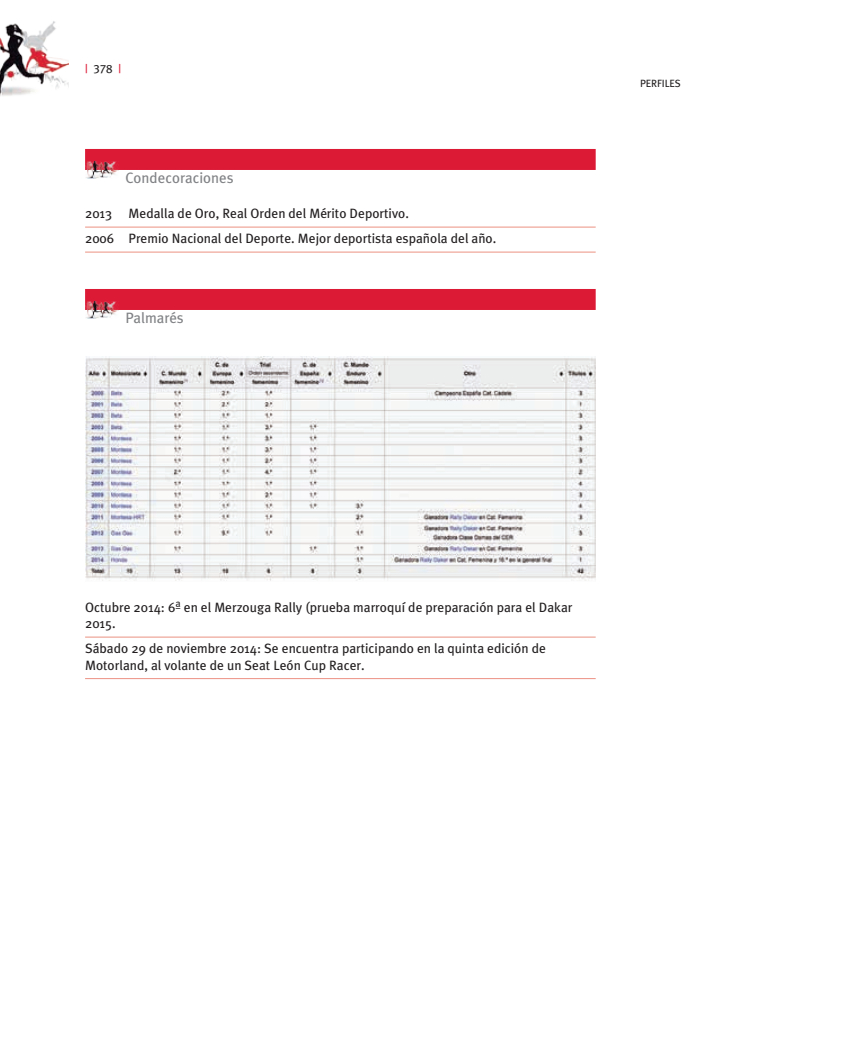
<style>
.page{position:relative;width:851px;height:1063px;background:#fff}
.page>*{position:absolute;margin:0;border:0;box-sizing:border-box;transform-origin:0 0}
.t1{font:15px "Meta Plus";color:#808285}
.t2{font:13.5px/16.5px "Meta Plus";color:#231f20}
.t3{font:12px "Meta Plus Book Caps";color:#231f20}
.t4{font:10.5px "Meta Plus";letter-spacing:-.01em;color:#231f20}
.s1{font-family:"Meta Plus";color:#dc1a36}
</style>
<div class="page">
<img style="left:0;top:21px;width:68px;height:75px">
<div style="left:85px;top:149px;width:510px;height:21px;background:#dc1a36"></div>
<hr style="left:85px;top:227px;width:510px;height:1px;background:#ec9182">
<hr style="left:85px;top:252px;width:510px;height:1px;background:#ec9182">
<div style="left:85px;top:289px;width:510px;height:21px;background:#dc1a36"></div>
<hr style="left:85px;top:637px;width:510px;height:1px;background:#ec9182">
<hr style="left:85px;top:678px;width:510px;height:1px;background:#ec9182">
<img style="left:85px;top:161px;width:34px;height:18px">
<img style="left:85px;top:301px;width:34px;height:18px">
<img style="left:85px;top:357px;width:510px;height:224px">
<p class="t3" style="left:85px;top:62px;width:37px"><span class="s1">|</span> 378 <span class="s1">|</span></p>
<p class="t1" style="left:125px;top:169px;width:110px">Condecoraciones</p>
<p class="t2" style="left:85px;top:201px;width:413px;line-height:25px">2013 Medalla de Oro, Real Orden del Mérito Deportivo.<br>2006 Premio Nacional del Deporte. Mejor deportista española del año.</p>
<p class="t1" style="left:125px;top:309px;width:60px">Palmarés</p>
<p class="t4" style="left:640px;top:77px;width:42px">PERFILES</p>
<p class="t2" style="left:85px;top:599px;width:488px">Octubre 2014: 6ª en el Merzouga Rally (prueba marroquí de preparación para el Dakar<br>2015.</p>
<p class="t2" style="left:85px;top:640px;width:462px">Sábado 29 de noviembre 2014: Se encuentra participando en la quinta edición de<br>Motorland, al volante de un Seat León Cup Racer.</p>
</div>
